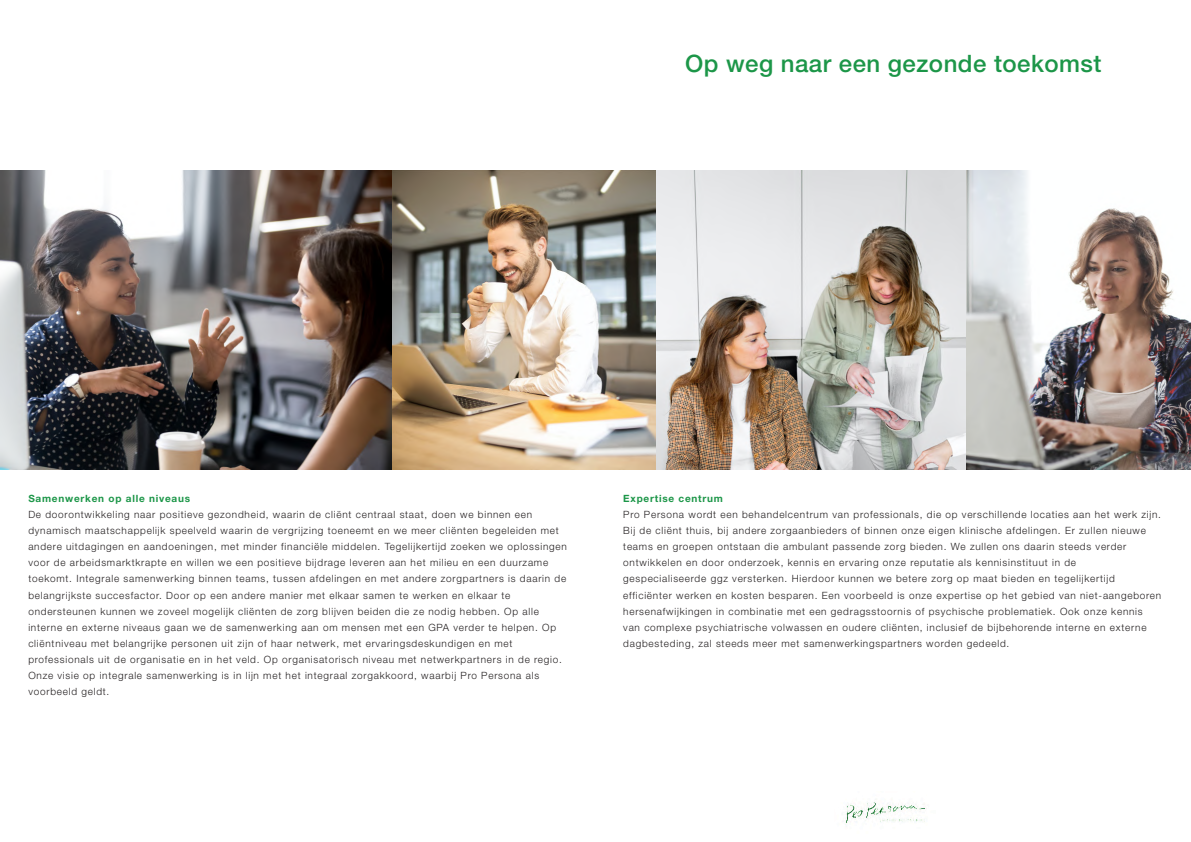
<style>
.page{position:relative;width:1191px;height:842px;background:#fff}
.page>*{position:absolute;margin:0;border:0;box-sizing:border-box;transform-origin:0 0}
.t1{font:500 24px "Helvetica Neue LT Std";letter-spacing:.02em;color:#1c9648}
.t2{font:300 10px/16px "Helvetica Neue LT Std";letter-spacing:.075em;color:#231f20}
.t3{font:700 10px "Helvetica Neue LT Std";letter-spacing:.075em;color:#1c9648}
</style>
<div class="page">
<img style="left:845px;top:802px;width:82px;height:23px">
<img style="left:0;top:170px;width:1191px;height:300px">
<h1 class="t1" style="left:685px;top:54px;width:418px">Op weg naar een gezonde toekomst</h1>
<p class="t3" style="left:28px;top:495px;width:163px">Samenwerken op alle niveaus</p>
<p class="t2" style="left:28px;top:508px;width:540px">De doorontwikkeling naar positieve gezondheid, waarin de cliënt centraal staat, doen we binnen een dynamisch maatschappelijk speelveld waarin de vergrijzing toeneemt en we meer cliënten begeleiden met andere uitdagingen en aandoeningen, met minder financiële middelen. Tegelijkertijd zoeken we oplossingen voor de arbeidsmarktkrapte en willen we een positieve bijdrage leveren aan het milieu en een duurzame toekomt. Integrale samenwerking binnen teams, tussen afdelingen en met andere zorgpartners is daarin de belangrijkste succesfactor. Door op een andere manier met elkaar samen te werken en elkaar te ondersteunen kunnen we zoveel mogelijk cliënten de zorg blijven beiden die ze nodig hebben. Op alle interne en externe niveaus gaan we de samenwerking aan om mensen met een GPA verder te helpen. Op cliëntniveau met belangrijke personen uit zijn of haar netwerk, met ervaringsdeskundigen en met professionals uit de organisatie en in het veld. Op organisatorisch niveau met netwerkpartners in de regio.<br>Onze visie op integrale samenwerking is in lijn met het integraal zorgakkoord, waarbij Pro Persona als voorbeeld geldt.</p>
<p class="t3" style="left:623px;top:495px;width:101px">Expertise centrum</p>
<p class="t2" style="left:623px;top:508px;width:539px">Pro Persona wordt een behandelcentrum van professionals, die op verschillende locaties aan het werk zijn.<br>Bij de cliënt thuis, bij andere zorgaanbieders of binnen onze eigen klinische afdelingen. Er zullen nieuwe teams en groepen ontstaan die ambulant passende zorg bieden. We zullen ons daarin steeds verder ontwikkelen en door onderzoek, kennis en ervaring onze reputatie als kennisinstituut in de gespecialiseerde ggz versterken. Hierdoor kunnen we betere zorg op maat bieden en tegelijkertijd efficiënter werken en kosten besparen. Een voorbeeld is onze expertise op het gebied van niet-aangeboren hersenafwijkingen in combinatie met een gedragsstoornis of psychische problematiek. Ook onze kennis van complexe psychiatrische volwassen en oudere cliënten, inclusief de bijbehorende interne en externe dagbesteding, zal steeds meer met samenwerkingspartners worden gedeeld.</p>
</div>
